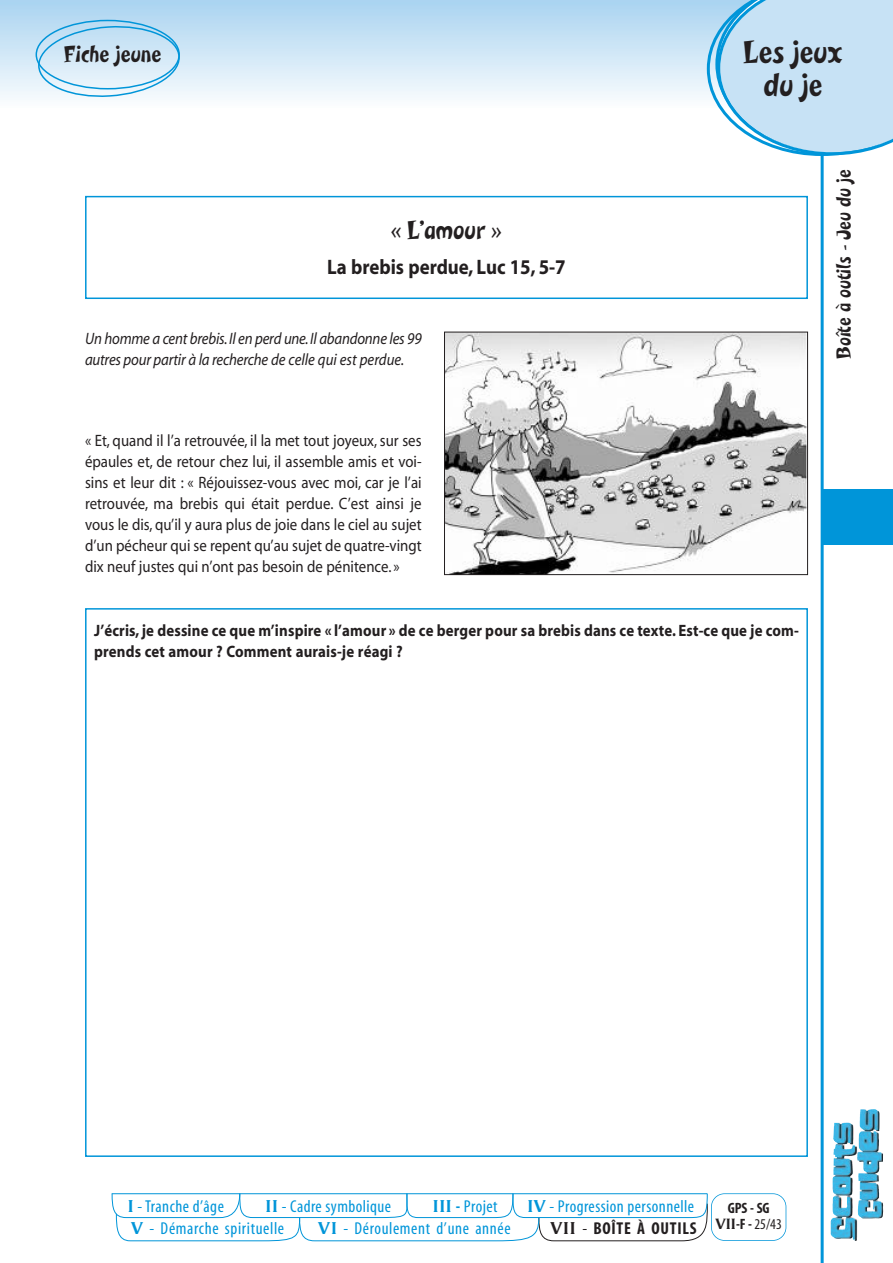
<style>
.page{position:relative;width:893px;height:1263px;background:#fff}
.page>*{position:absolute;margin:0;border:0;box-sizing:border-box;transform-origin:0 0}
.t1{font:33px/33px "Wac Wak Ooops";color:#231f20;text-align:center}
.t2{font:27px "Wac Wak Ooops";color:#231f20}
.t3{font:24px "Wac Wak Ooops";color:#231f20}
.t4{font:700 21px "Myriad";color:#231f20;scale:.9 1}
.t5{font:21px "Wac Wak Ooops";color:#231f20}
.t6{font:condensed 17.25px "Myriad";letter-spacing:.025em;color:#0095d9}
.t7{font:700 condensed 17.25px "Myriad";letter-spacing:.04em;color:#231f20}
.t8{font:16.5px/21px "Myriad";color:#231f20;text-align:justify;scale:.9 1}
.t9{font:700 16.5px/21px "Myriad";letter-spacing:.01em;color:#231f20;scale:.9 1}
.t10{font:italic 16.5px/21px "Myriad";letter-spacing:-.015em;color:#231f20;scale:.9 1}
.t11{font:700 condensed 15px/16.5px "Myriad";color:#231f20;text-align:center}
.s1{font-family:"Vega";font-weight:700;font-stretch:normal}
.s2{font-weight:700}
.s3{font-family:"Vega";font-stretch:normal}
.s4{font-weight:400}
</style>
<div class="page">
<div style="left:0;top:0;width:893px;height:107px;background:linear-gradient(to bottom,#a9d3f0,#fbfdfe)"></div>
<svg style="left:111px;top:1193px;width:597px;height:48px"></svg>
<div style="left:711px;top:1193px;width:75px;height:48px;border:2px solid #0095d9;border-radius:14px"></div>
<svg style="left:707px;top:0;width:186px;height:156px;background:#bfdff4"></svg>
<img style="left:831px;top:1122px;width:32px;height:119px">
<hr style="left:821px;top:155px;width:3px;height:1108px;background:#0095d9">
<div style="left:821px;top:489px;width:72px;height:56px;background:#0095d9"></div>
<svg style="left:36px;top:20px;width:144px;height:79px;background:#c3e2f4"></svg>
<div style="left:85px;top:196px;width:723px;height:103px;border:2px solid #0095d9"></div>
<img style="left:446px;top:334px;width:360px;height:239px">
<div style="left:444px;top:332px;width:364px;height:243px;border:1px solid #231f20"></div>
<h3 class="t3" style="left:64px;top:46px;width:99px">Fiche jeune</h3>
<h2 class="t2" style="left:390px;top:220px;width:115px">« L’amour »</h2>
<p class="t4" style="left:327px;top:259px;width:267px">La brebis perdue, Luc 15, 5-7</p>
<p class="t10" style="left:85px;top:329px;width:375px">Un homme a cent brebis.Il en perd une.Il abandonne les 99 autres pour partir à la recherche de celle qui est perdue.</p>
<p class="t8" style="left:85px;top:432px;width:375px">« Et, quand il l’a retrouvée, il la met tout joyeux, sur ses épaules et, de retour chez lui, il assemble amis et voi&shy;sins et leur dit : « Réjouissez-vous avec moi, car je l’ai retrouvée, ma brebis qui était perdue. C’est ainsi je vous le dis, qu’il y aura plus de joie dans le ciel au sujet d’un pécheur qui se repent qu’au sujet de quatre-vingt dix neuf justes qui n’ont pas besoin de pénitence. »</p>
<h1 class="t1" style="left:743px;top:39px;width:101px">Les jeux du je</h1>
<p class="t5" style="left:837px;top:359px;width:191px;rotate:-90deg">Boîte à outils - Jeu du je</p>
<p class="t9" style="left:94px;top:622px;width:785px">J’écris, je dessine ce que m’inspire « l’amour » de ce berger pour sa brebis dans ce texte. Est-ce que je com&shy;prends cet amour ? Comment aurais-je réagi ?</p>
<p class="t6" style="left:128px;top:1200px;width:98px"><span class="s1">I</span> -Tranche d’âge</p>
<p class="t6" style="left:266px;top:1200px;width:127px"><span class="s1">II</span> - Cadre symbolique</p>
<p class="t6" style="left:433px;top:1200px;width:66px"><span class="s1">III</span> <span class="s2">-</span> Projet</p>
<p class="t6" style="left:527px;top:1200px;width:168px"><span class="s1">IV</span> - Progression personnelle</p>
<p class="t6" style="left:131px;top:1222px;width:154px"><span class="s1">V</span> - Démarche spirituelle</p>
<p class="t6" style="left:318px;top:1222px;width:194px"><span class="s1">VI</span> - Déroulement d’une année</p>
<p class="t7" style="left:550px;top:1222px;width:148px"><span class="s3">VII</span> <span class="s4">-</span> BOÎTE À OUTILS</p>
<p class="t11" style="left:716px;top:1201px;width:68px">GPS - SG<br><span class="s3">VII</span>-F - <span class="s4">25/43</span></p>
</div>
